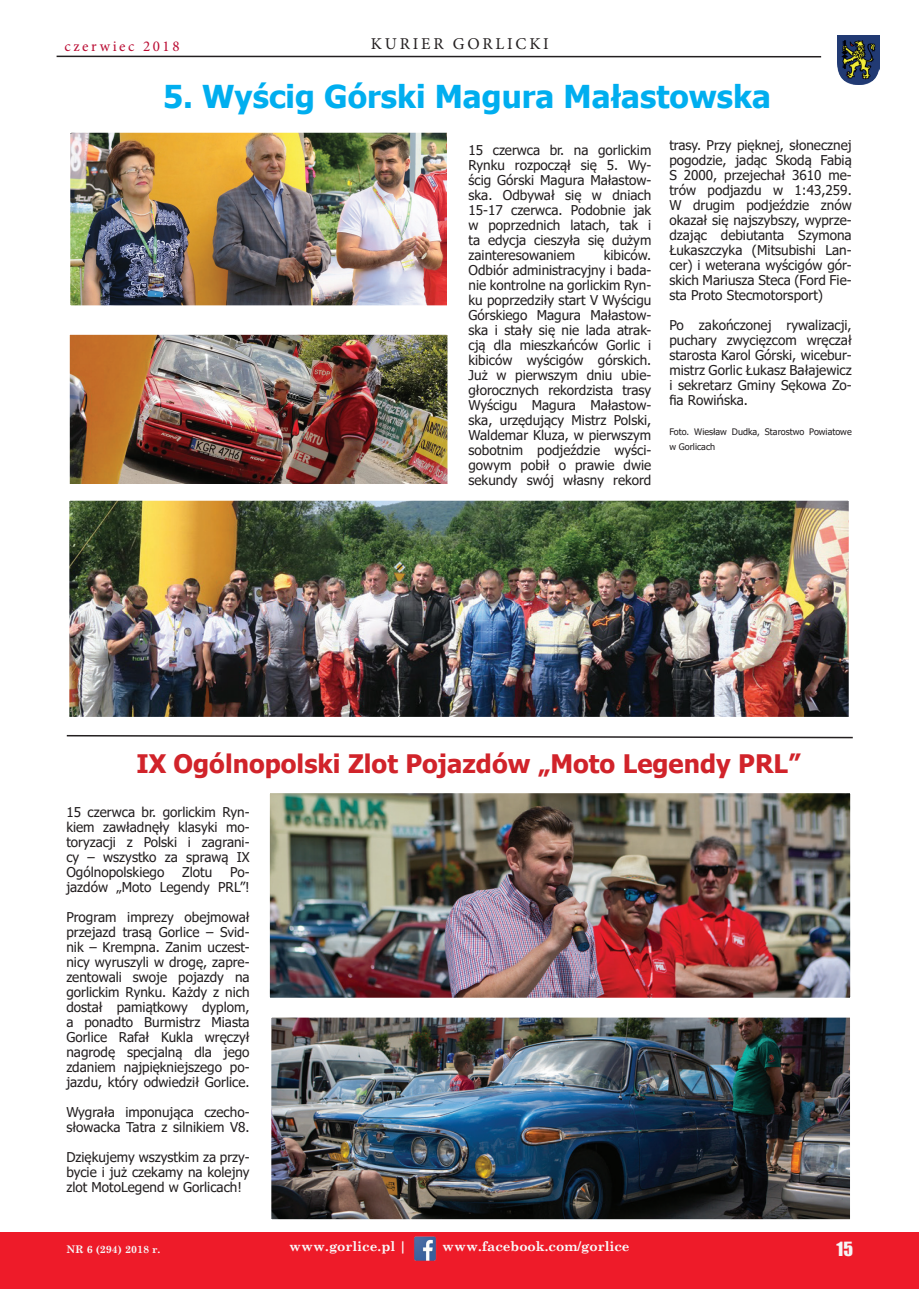
<style>
.page{position:relative;width:919px;height:1289px;background:#fff}
.page>*{position:absolute;margin:0;border:0;box-sizing:border-box;transform-origin:0 0}
.t1{font:700 31.5px "Tahoma";color:#00aeef}
.t2{font:700 25.5px "Tahoma";color:#d1232a}
.t3{font:18px "Impact";color:#f5f5f6}
.t4{font:16.5px "Minion Pro";letter-spacing:.17em;color:#231f20}
.t5{font:15px "Minion Pro";letter-spacing:.17em;color:#ba0b32}
.t6{font:13.5px/15px "Tahoma";color:#231f20;text-align:justify}
.t7{font:700 13.5px "Century Schoolbook";color:#fafafa}
.t8{font:700 10.5px "Century Schoolbook";color:#f7f7f8}
.t9{font:9px/15px "Tahoma";color:#231f20}
</style>
<div class="page">
<img style="left:837px;top:36px;width:42px;height:48px">
<hr style="left:57px;top:56px;width:764px;height:1px;background:#231f20">
<div style="left:0;top:1232px;width:918px;height:56px;background:#ee1b29"></div>
<img style="left:414px;top:1236px;width:22px;height:25px">
<img style="left:272px;top:1018px;width:576px;height:200px">
<div style="left:268px;top:1014px;width:584px;height:208px;border:3px solid #fff"></div>
<img style="left:71px;top:134px;width:375px;height:170px">
<div style="left:67px;top:130px;width:383px;height:178px;border:3px solid #fff"></div>
<img style="left:70px;top:501px;width:777px;height:215px">
<div style="left:66px;top:497px;width:785px;height:223px;border:3px solid #fff"></div>
<img style="left:71px;top:336px;width:375px;height:147px">
<div style="left:67px;top:332px;width:383px;height:155px;border:3px solid #fff"></div>
<img style="left:271px;top:794px;width:577px;height:202px">
<div style="left:268px;top:791px;width:583px;height:208px;border:2px solid #fff"></div>
<svg style="left:66px;top:735px;width:787px;height:4px"></svg>
<p class="t5" style="left:65px;top:36px;width:116px">czerwiec 2018</p>
<p class="t4" style="left:371px;top:32px;width:179px">KURIER GORLICKI</p>
<h1 class="t1" style="left:163px;top:75px;width:609px">5. Wyścig Górski Magura Małastowska</h1>
<p class="t6" style="left:468px;top:143px;width:184px">15 czerwca br. na gorlickim Rynku rozpoczął się 5. Wy&shy;ścig Górski Magura Małastow&shy;ska. Odbywał się w dniach 15-17 czerwca. Podobnie jak w poprzednich latach, tak i ta edycja cieszyła się dużym zainteresowaniem</p>
<p class="t6" style="left:468px;top:248px;width:184px;text-indent:135px">kibiców.<br>Odbiór administracyjny i bada&shy;nie kontrolne na gorlickim Ryn&shy;ku poprzedziły start V Wyścigu Górskiego Magura Małastow&shy;ska i stały się nie lada atrak&shy;cją dla mieszkańców Gorlic i kibiców wyścigów górskich.<br>Już w pierwszym dniu ubie&shy;głorocznych rekordzista trasy Wyścigu Magura Małastow&shy;ska, urzędujący Mistrz Polski, Waldemar Kluza, w pierwszym sobotnim podjeździe wyści&shy;gowym pobił o prawie dwie sekundy swój własny rekord</p>
<p class="t6" style="left:669px;top:138px;width:184px">trasy. Przy pięknej, słonecznej pogodzie, jadąc Skodą Fabią S 2000, przejechał 3610 me&shy;trów podjazdu w 1:43,259.<br>W drugim podjeździe znów okazał się najszybszy, wyprze&shy;dzając debiutanta Szymona Łukaszczyka (Mitsubishi Lan&shy;cer) i weterana wyścigów gór&shy;skich Mariusza Steca (Ford Fie&shy;sta Proto Stecmotorsport)</p>
<p class="t6" style="left:669px;top:318px;width:184px">Po zakończonej rywalizacji, puchary zwycięzcom wręczał starosta Karol Górski, wicebur&shy;mistrz Gorlic Łukasz Bałajewicz i sekretarz Gminy Sękowa Zo&shy;fia Rowińska.</p>
<p class="t9" style="left:669px;top:425px;width:184px">Foto. Wiesław Dudka, Starostwo Powiatowe w Gorlicach</p>
<h2 class="t2" style="left:136px;top:745px;width:665px">IX Ogólnopolski Zlot Pojazdów „Moto Legendy PRL”</h2>
<p class="t6" style="left:66px;top:805px;width:185px">15 czerwca br. gorlickim Ryn&shy;kiem zawładnęły klasyki mo&shy;toryzacji z Polski i zagrani&shy;cy – wszystko za sprawą IX Ogólnopolskiego</p>
<p class="t6" style="left:182px;top:865px;width:32px">Zlotu</p>
<p class="t6" style="left:66px;top:865px;width:185px;text-align:right">Po-<br>jazdów „Moto Legendy PRL”!</p>
<p class="t6" style="left:66px;top:910px;width:185px">Program imprezy obejmował przejazd trasą Gorlice – Svid&shy;nik – Krempna. Zanim uczest&shy;nicy wyruszyli w drogę, zapre&shy;zentowali swoje pojazdy na gorlickim Rynku. Każdy z nich dostał pamiątkowy dyplom, a ponadto Burmistrz Miasta Gorlice Rafał Kukla wręczył nagrodę specjalną dla jego zdaniem najpiękniejszego po&shy;jazdu, który odwiedził Gorlice.</p>
<p class="t6" style="left:66px;top:1105px;width:185px">Wygrała imponująca czecho&shy;słowacka Tatra z silnikiem V8.</p>
<p class="t6" style="left:66px;top:1150px;width:185px">Dziękujemy wszystkim za przy&shy;bycie i już czekamy na kolejny zlot MotoLegend w Gorlicach!</p>
<p class="t7" style="left:289px;top:1232px;width:119px">www.gorlice.pl |</p>
<p class="t7" style="left:442px;top:1232px;width:189px">www.facebook.com/gorlice</p>
<p class="t8" style="left:66px;top:1240px;width:96px">NR 6 (294) 2018 r.</p>
<h3 class="t3" style="left:836px;top:1234px;width:18px">15</h3>
</div>
